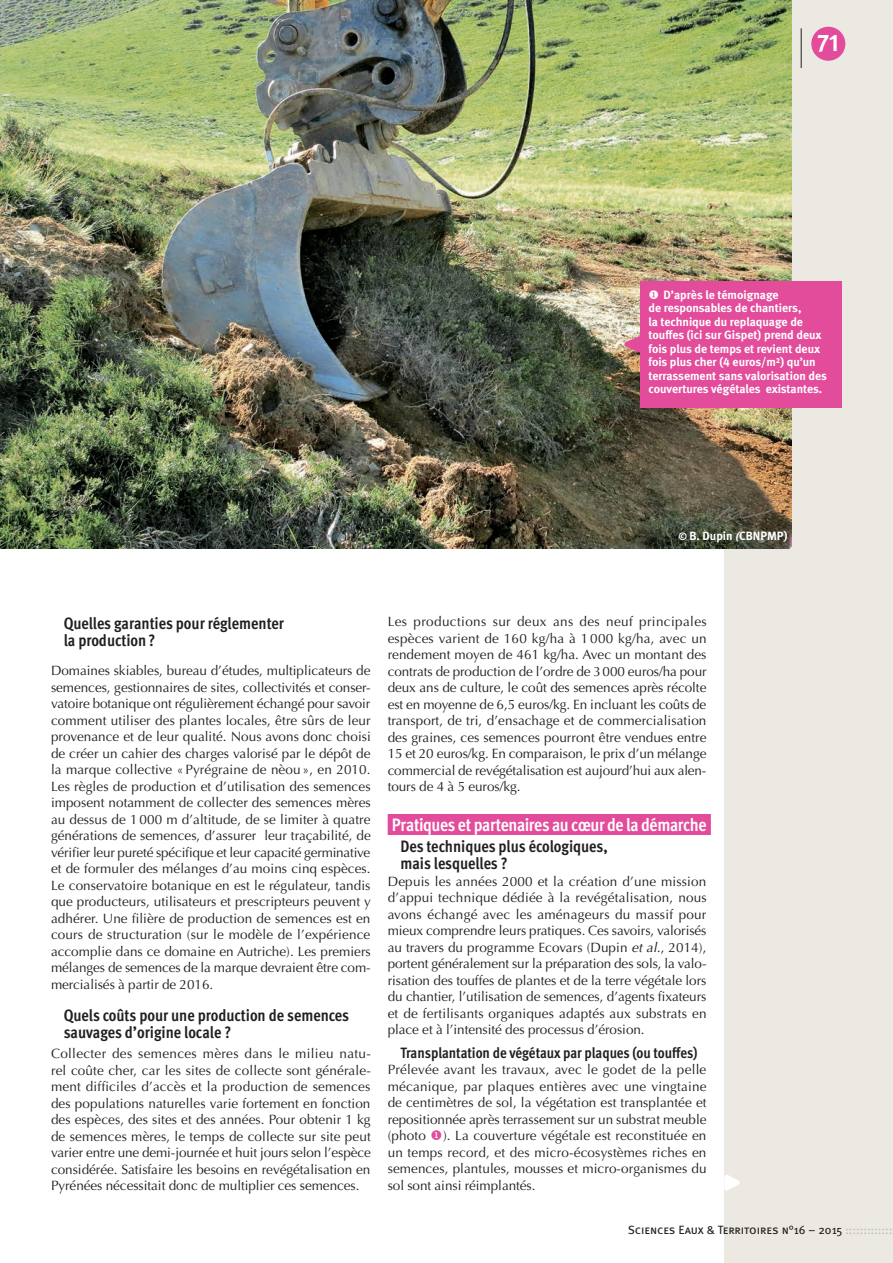
<style>
.page{position:relative;width:893px;height:1263px;background:#fff}
.page>*{position:absolute;margin:0;border:0;box-sizing:border-box;transform-origin:0 0}
.t1{font:24px "Meta Bold Caps Expert";color:#fff}
.t2{font:700 18px "Meta Cond OT";letter-spacing:-.02em;color:#fff}
.t3{font:700 16.5px/17px "Meta Cond OT";color:#231f20}
.t4{font:700 15px "Meta Cond OT";color:#231f20}
.t5{font:13.5px/16.5px "Optima";letter-spacing:-.005em;color:#231f20;text-align:justify}
.t6{font:12px/13.5px "Meta Bold LF";color:#fff}
.t7{font:12px "Meta Book Caps";letter-spacing:-.005em;color:#231f20}
.s1{font-style:italic;font-size:10.5px}
.s2{font-style:italic}
.s3{color:#e34b9b}
.s4{color:#bcbdc0}
</style>
<div class="page">
<div style="left:724px;top:0;width:169px;height:1263px;background:#ece9e3"></div>
<img style="left:0;top:0;width:792px;height:549px">
<svg style="left:724px;top:1175px;width:16px;height:16px"></svg>
<div style="left:388px;top:814px;width:323px;height:21px;background:#e34b9b"></div>
<div style="left:640px;top:281px;width:201px;height:127px;background:#e34b9b"></div>
<svg style="left:615px;top:333px;width:25px;height:24px"></svg>
<div style="left:811px;top:27px;width:34px;height:34px;background:#e34b9b;border-radius:50%"></div>
<hr style="left:801px;top:28px;width:1px;height:40px;background:#231f20">
<h1 class="t1" style="left:817px;top:28px;width:23px">71</h1>
<p class="t6" style="left:648px;top:288px;width:180px">◆ D’après le témoignage<br>de responsables de chantiers,<br>la technique du replaquage de touffes (ici sur Gispet) prend deux fois plus de temps et revient deux fois plus cher (4 euros/m²) qu’un terrassement sans valorisation des couvertures végétales existantes.</p>
<p class="t6" style="left:678px;top:529px;width:111px"><span class="s1">©</span> B. Dupin <span class="s1">(</span>CBNPMP)</p>
<p class="t3" style="left:64px;top:615px;width:222px">Quelles garanties pour réglementer la production?</p>
<p class="t5" style="left:51px;top:662px;width:321px">Domaines skiables, bureau d’études, multiplicateurs de semences, gestionnaires de sites, collectivités et conser&shy;vatoire botanique ont régulièrement échangé pour savoir comment utiliser des plantes locales, être sûrs de leur provenance et de leur qualité. Nous avons donc choisi de créer un cahier des charges valorisé par le dépôt de la marque collective « Pyrégraine de nèou », en 2010.<br>Les règles de production et d’utilisation des semences imposent notamment de collecter des semences mères au dessus de 1 000 m d’altitude, de se limiter à quatre générations de semences, d’assurer leur traçabilité, de vérifier leur pureté spécifique et leur capacité germinative et de formuler des mélanges d’au moins cinq espèces.<br>Le conservatoire botanique en est le régulateur, tandis que producteurs, utilisateurs et prescripteurs peuvent y adhérer. Une filière de production de semences est en cours de structuration (sur le modèle de l’expérience accomplie dans ce domaine en Autriche). Les premiers mélanges de semences de la marque devraient être com&shy;mercialisés à partir de 2016.</p>
<p class="t3" style="left:64px;top:1007px;width:287px">Quels coûts pour une production de semences sauvages d’origine locale ?</p>
<p class="t5" style="left:51px;top:1046px;width:321px">Collecter des semences mères dans le milieu natu&shy;rel coûte cher, car les sites de collecte sont générale&shy;ment difficiles d’accès et la production de semences des populations naturelles varie fortement en fonction des espèces, des sites et des années. Pour obtenir 1 kg de semences mères, le temps de collecte sur site peut varier entre une demi-journée et huit jours selon l’espèce considérée. Satisfaire les besoins en revégétalisation en Pyrénées nécessitait donc de multiplier ces semences.</p>
<p class="t5" style="left:388px;top:613px;width:321px">Les productions sur deux ans des neuf principales espèces varient de 160 kg/ha à 1 000 kg/ha, avec un rendement moyen de 461 kg/ha. Avec un montant des contrats de production de l’ordre de 3000 euros/ha pour deux ans de culture, le coût des semences après récolte est en moyenne de 6,5 euros/kg. En incluant les coûts de transport, de tri, d’ensachage et de commercialisation des graines, ces semences pourront être vendues entre 15 et 20 euros/kg. En comparaison, le prix d’un mélange commercial de revégétalisation est aujourd’hui aux alen&shy;tours de 4 à 5 euros/kg.</p>
<h2 class="t2" style="left:392px;top:813px;width:316px">Pratiques et partenaires au cœur de la démarche</h2>
<p class="t3" style="left:400px;top:838px;width:209px">Des techniques plus écologiques, mais lesquelles ?</p>
<p class="t5" style="left:388px;top:873px;width:321px">Depuis les années 2000 et la création d’une mission d’appui technique dédiée à la revégétalisation, nous avons échangé avec les aménageurs du massif pour mieux comprendre leurs pratiques. Ces savoirs, valorisés au travers du programme Ecovars (Dupin <span class="s2">et al.</span>, 2014), portent généralement sur la préparation des sols, la valo&shy;risation des touffes de plantes et de la terre végétale lors du chantier, l’utilisation de semences, d’agents fixateurs et de fertilisants organiques adaptés aux substrats en place et à l’intensité des processus d’érosion.</p>
<p class="t4" style="left:400px;top:1043px;width:299px">Transplantation de végétaux par plaques (ou touffes)</p>
<p class="t5" style="left:388px;top:1061px;width:321px">Prélevée avant les travaux, avec le godet de la pelle mécanique, par plaques entières avec une vingtaine de centimètres de sol, la végétation est transplantée et repositionnée après terrassement sur un substrat meuble (photo <span class="s3">◆</span>). La couverture végétale est reconstituée en un temps record, et des micro-écosystèmes riches en semences, plantules, mousses et micro-organismes du sol sont ainsi réimplantés.</p>
<p class="t7" style="left:628px;top:1223px;width:266px">Sciences Eaux &amp; Territoires n°16 – 2015 <span class="s4">:::::::::::::</span></p>
</div>
